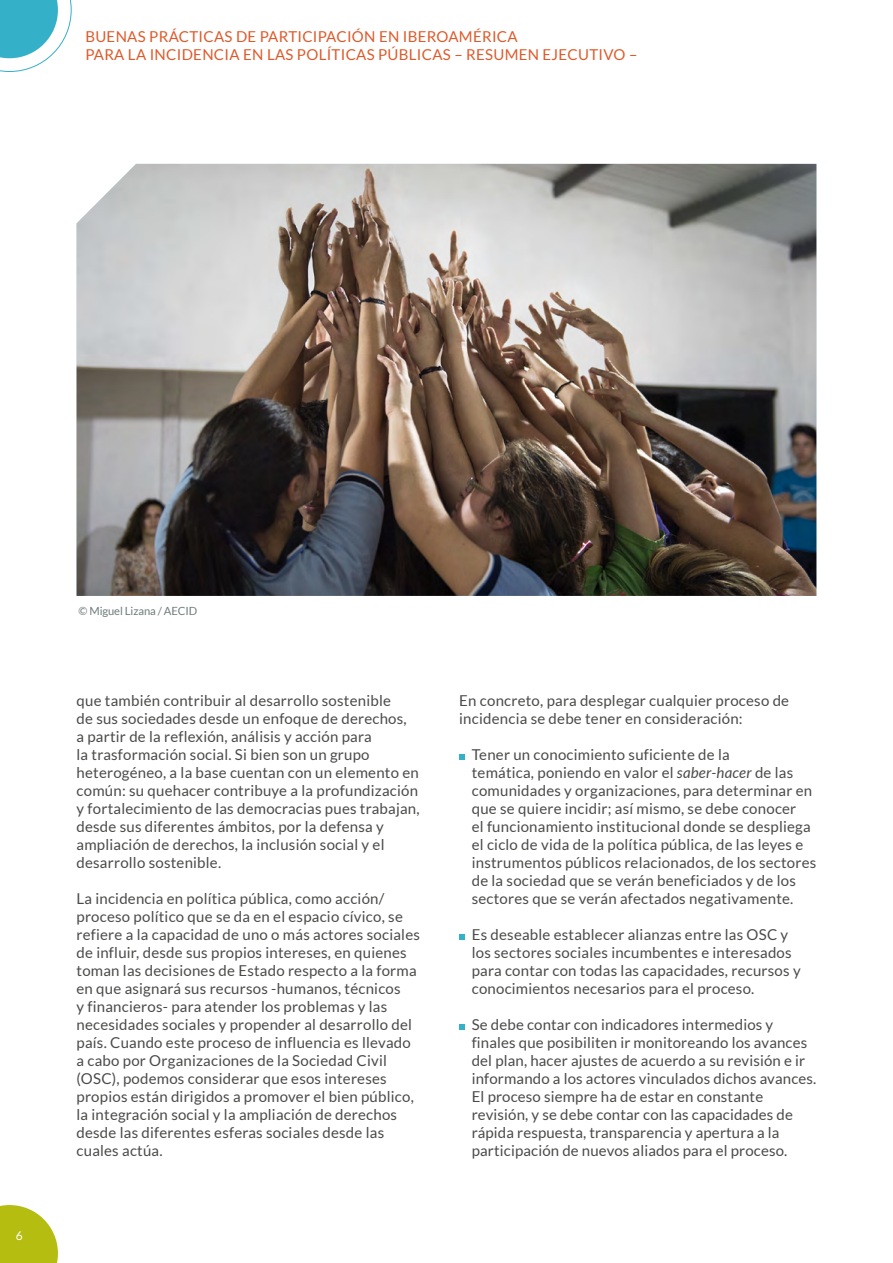
<style>
.page{position:relative;width:893px;height:1263px;background:#fff}
.page>*{position:absolute;margin:0;border:0;box-sizing:border-box;transform-origin:0 0}
.t1{font:15px/18px "Lato";letter-spacing:.015em;color:#4a4a49}
.t2{font:15px/18px "Lato";letter-spacing:.02em;color:#df5929}
.t3{font:12px "Lato";color:#fff}
.t4{font:11.25px "Lato";letter-spacing:-.01em;color:#6f7c7c}
.s1{font-style:italic}
</style>
<div class="page">
<svg style="left:0;top:1205px;width:58px;height:58px;background:#bfc734"></svg>
<svg style="left:0;top:0;width:71px;height:72px"></svg>
<svg style="left:459px;top:754px;width:6px;height:6px"></svg>
<svg style="left:459px;top:934px;width:6px;height:6px"></svg>
<svg style="left:459px;top:1024px;width:6px;height:6px"></svg>
<img style="left:77px;top:164px;width:739px;height:432px">
<p class="t2" style="left:85px;top:27px;width:553px">BUENAS PRÁCTICAS DE PARTICIPACIÓN EN IBEROAMÉRICA<br>PARA LA INCIDENCIA EN LAS POLÍTICAS PÚBLICAS – RESUMEN EJECUTIVO –</p>
<p class="t3" style="left:16px;top:1229px;width:8px">6</p>
<p class="t4" style="left:79px;top:605px;width:120px">© Miguel Lizana / AECID</p>
<p class="t1" style="left:77px;top:691px;width:345px">que también contribuir al desarrollo sostenible<br>de sus sociedades desde un enfoque de derechos,<br>a partir de la reflexión, análisis y acción para<br>la trasformación social. Si bien son un grupo heterogéneo, a la base cuentan con un elemento en común: su quehacer contribuye a la profundización y fortalecimiento de las democracias pues trabajan, desde sus diferentes ámbitos, por la defensa y ampliación de derechos, la inclusión social y el desarrollo sostenible.</p>
<p class="t1" style="left:77px;top:889px;width:345px">La incidencia en política pública, como acción/ proceso político que se da en el espacio cívico, se refiere a la capacidad de uno o más actores sociales de influir, desde sus propios intereses, en quienes toman las decisiones de Estado respecto a la forma en que asignará sus recursos -humanos, técnicos<br>y financieros- para atender los problemas y las necesidades sociales y propender al desarrollo del país. Cuando este proceso de influencia es llevado a cabo por Organizaciones de la Sociedad Civil (OSC), podemos considerar que esos intereses propios están dirigidos a promover el bien público, la integración social y la ampliación de derechos desde las diferentes esferas sociales desde las cuales actúa.</p>
<p class="t1" style="left:459px;top:691px;width:331px">En concreto, para desplegar cualquier proceso de incidencia se debe tener en consideración:</p>
<p class="t1" style="left:472px;top:745px;width:346px">Tener un conocimiento suficiente de la<br>temática, poniendo en valor el <span class="s1">saber-hacer</span> de las comunidades y organizaciones, para determinar en que se quiere incidir; así mismo, se debe conocer<br>el funcionamiento institucional donde se despliega el ciclo de vida de la política pública, de las leyes e instrumentos públicos relacionados, de los sectores de la sociedad que se verán beneficiados y de los sectores que se verán afectados negativamente.</p>
<p class="t1" style="left:472px;top:925px;width:330px">Es deseable establecer alianzas entre las OSC y los sectores sociales incumbentes e interesados para contar con todas las capacidades, recursos y conocimientos necesarios para el proceso.</p>
<p class="t1" style="left:472px;top:1015px;width:346px">Se debe contar con indicadores intermedios y finales que posibiliten ir monitoreando los avances del plan, hacer ajustes de acuerdo a su revisión e ir informando a los actores vinculados dichos avances.<br>El proceso siempre ha de estar en constante revisión, y se debe contar con las capacidades de rápida respuesta, transparencia y apertura a la participación de nuevos aliados para el proceso.</p>
</div>
